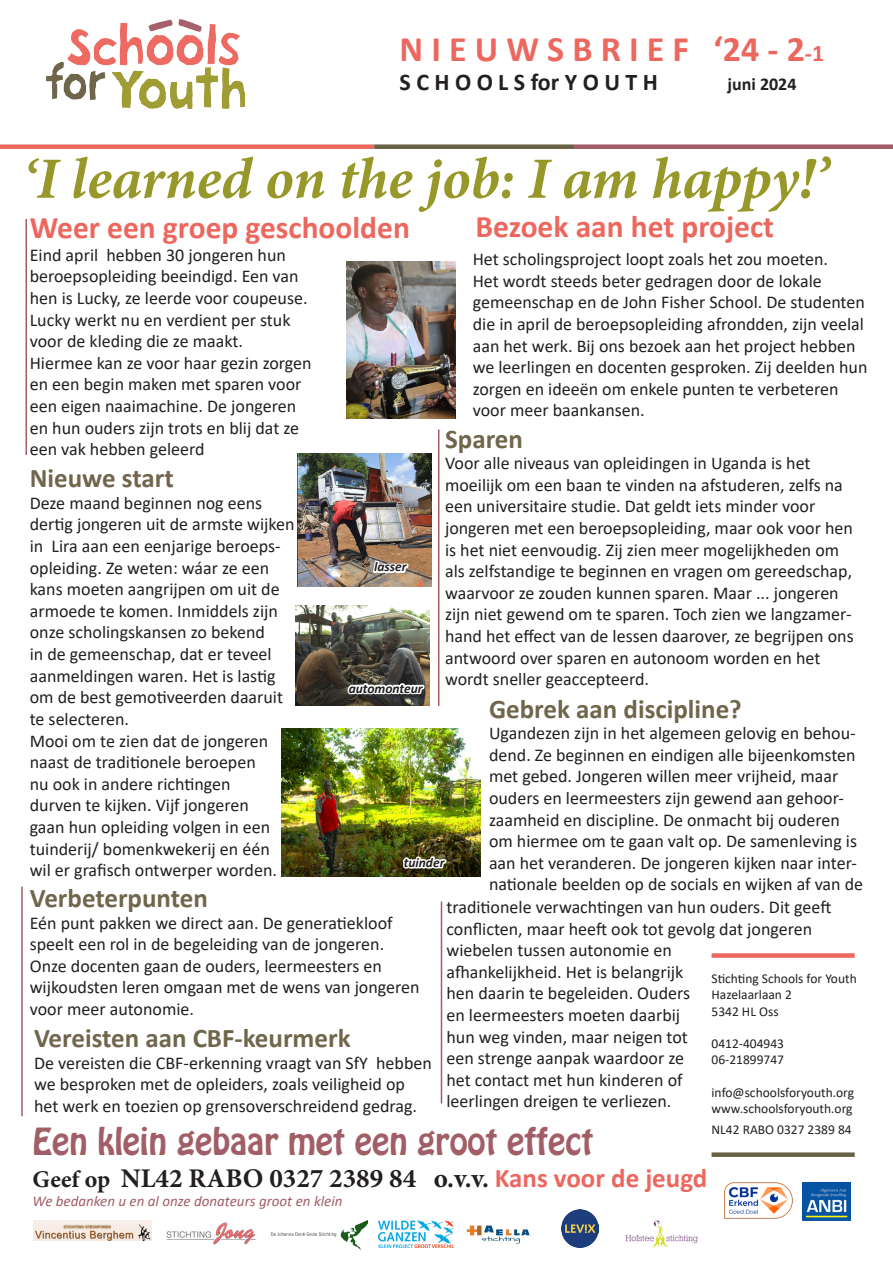
<style>
.page{position:relative;width:893px;height:1263px;background:#fff}
.page>*{position:absolute;margin:0;border:0;box-sizing:border-box;transform-origin:0 0}
.t1{font:italic 700 58.5px "Minion Pro";letter-spacing:-.005em;color:#97972a}
.t2{font:700 36px "Calibri";color:#ec675e}
.t3{font:33px "Hobo Std";color:#a25e66}
.t4{font:700 31.5px "Calibri";color:#ec675e}
.t5{font:700 27px "Calibri";color:#6f664c}
.t6{font:700 27px "Minion Pro";color:#231f20}
.t7{font:700 24px "Calibri";color:#231f20}
.t8{font:18px/21.6px "Calibri";color:#231f20}
.t9{font:700 18px "Calibri";color:#231f20}
.t10{font:italic 15px "Calibri";color:#a25e66}
.t11{font:13.5px/16.2px "Calibri";color:#231f20}
.t12{font:italic 700 13.5px "Calibri";color:#231f20}
.s1{font-size:24px}
.s2{font-size:55.5px}
.s3{font-family:"Calibri";color:#ec675e}
</style>
<div class="page">
<div style="left:0;top:144px;width:374px;height:5px;background:#ec675e"></div>
<div style="left:374px;top:144px;width:200px;height:5px;background:#696346"></div>
<div style="left:574px;top:144px;width:319px;height:5px;background:#a25c66"></div>
<div style="left:711px;top:953px;width:144px;height:5px;background:#ec675e"></div>
<div style="left:711px;top:1152px;width:144px;height:5px;background:#696346"></div>
<img style="left:802px;top:1182px;width:48px;height:38px">
<img style="left:378px;top:1220px;width:76px;height:27px">
<img style="left:625px;top:1220px;width:72px;height:27px">
<img style="left:466px;top:1225px;width:64px;height:19px">
<img style="left:33px;top:1220px;width:118px;height:21px">
<img style="left:166px;top:1222px;width:90px;height:23px">
<img style="left:271px;top:1220px;width:97px;height:29px">
<img style="left:724px;top:1182px;width:69px;height:37px">
<img style="left:281px;top:728px;width:200px;height:148px">
<img style="left:347px;top:261px;width:108px;height:158px">
<img style="left:298px;top:454px;width:133px;height:133px">
<img style="left:296px;top:605px;width:133px;height:101px">
<hr style="left:21px;top:887px;width:2px;height:229px;background:#a25c66">
<hr style="left:438px;top:429px;width:1px;height:277px;background:#a25c66">
<hr style="left:26px;top:219px;width:1px;height:236px;background:#a25c66">
<hr style="left:441px;top:901px;width:1px;height:202px;background:#a25c66">
<img style="left:561px;top:1210px;width:38px;height:37px">
<img style="left:47px;top:19px;width:198px;height:89px">
<svg style="left:345px;top:656px;width:82px;height:50px"></svg>
<svg style="left:371px;top:532px;width:40px;height:55px;background:#ae9a87"></svg>
<img style="left:401px;top:828px;width:48px;height:49px">
<h2 class="t2" style="left:400px;top:24px;width:426px">N I E U W S B R I E F ‘24 - 2<span class="s1">-1</span></h2>
<h3 class="t7" style="left:400px;top:65px;width:260px">S C H O O L S for Y O U T H</h3>
<p class="t9" style="left:728px;top:71px;width:70px">juni 2024</p>
<h1 class="t1" style="left:23px;top:137px;width:808px"><span class="s2">‘</span>I learned on the job: I am happy!’</h1>
<h3 class="t4" style="left:30px;top:206px;width:382px">Weer een groep geschoolden</h3>
<h3 class="t4" style="left:475px;top:204px;width:300px">Bezoek aan het project</h3>
<p class="t8" style="left:30px;top:244px;width:283px">Eind april hebben 30 jongeren hun beroepsopleiding beeindigd. Een van hen is Lucky, ze leerde voor coupeuse.<br>Lucky werkt nu en verdient per stuk voor de kleding die ze maakt.<br>Hiermee kan ze voor haar gezin zorgen en een begin maken met sparen voor een eigen naaimachine. De jongeren en hun ouders zijn trots en blij dat ze een vak hebben geleerd</p>
<p class="t8" style="left:473px;top:248px;width:396px">Het scholingsproject loopt zoals het zou moeten.<br>Het wordt steeds beter gedragen door de lokale gemeenschap en de John Fisher School. De studenten die in april de beroepsopleiding afrondden, zijn veelal aan het werk. Bij ons bezoek aan het project hebben we leerlingen en docenten gesproken. Zij deelden hun zorgen en ideeën om enkele punten te verbeteren voor meer baankansen.</p>
<h3 class="t5" style="left:445px;top:420px;width:79px">Sparen</h3>
<p class="t8" style="left:445px;top:452px;width:410px">Voor alle niveaus van opleidingen in Uganda is het moeilijk om een baan te vinden na afstuderen, zelfs na een universitaire studie. Dat geldt iets minder voor jongeren met een beroepsopleiding, maar ook voor hen is het niet eenvoudig. Zij zien meer mogelijkheden om als zelfstandige te beginnen en vragen om gereedschap, waarvoor ze zouden kunnen sparen. Maar ... jongeren zijn niet gewend om te sparen. Toch zien we langzamer&shy;hand het effect van de lessen daarover, ze begrijpen ons antwoord over sparen en autonoom worden en het wordt sneller geaccepteerd.</p>
<h3 class="t5" style="left:489px;top:690px;width:254px">Gebrek aan discipline?</h3>
<p class="t8" style="left:489px;top:722px;width:376px">Ugandezen zijn in het algemeen gelovig en behou&shy;dend. Ze beginnen en eindigen alle bijeenkomsten met gebed. Jongeren willen meer vrijheid, maar ouders en leermeesters zijn gewend aan gehoor&shy;zaamheid en discipline. De onmacht bij ouderen om hiermee om te gaan valt op. De samenleving is aan het veranderen. De jongeren kijken naar inter&shy;nationale beelden op de socials en wijken af van de</p>
<h3 class="t5" style="left:30px;top:459px;width:145px">Nieuwe start</h3>
<p class="t8" style="left:30px;top:492px;width:266px">Deze maand beginnen nog eens dertig jongeren uit de armste wijken in Lira aan een eenjarige beroeps&shy;opleiding. Ze weten: wáar ze een kans moeten aangrijpen om uit de armoede te komen. Inmiddels zijn onze scholingskansen zo bekend<br>in de gemeenschap, dat er teveel aanmeldingen waren. Het is lastig om de best gemotiveerden daaruit te selecteren.<br>Mooi om te zien dat de jongeren naast de traditionele beroepen<br>nu ook in andere richtingen<br>durven te kijken. Vijf jongeren<br>gaan hun opleiding volgen in een tuinderij/ bomenkwekerij en één wil er grafisch ontwerper worden.</p>
<p class="t12" style="left:374px;top:557px;width:34px">lasser</p>
<p class="t12" style="left:349px;top:679px;width:75px">automonteur</p>
<p class="t12" style="left:404px;top:853px;width:42px">tuinder</p>
<h3 class="t5" style="left:30px;top:879px;width:180px">Verbeterpunten</h3>
<p class="t8" style="left:30px;top:911px;width:391px">Eén punt pakken we direct aan. De generatiekloof speelt een rol in de begeleiding van de jongeren.<br>Onze docenten gaan de ouders, leermeesters en wijkoudsten leren omgaan met de wens van jongeren voor meer autonomie.</p>
<p class="t8" style="left:446px;top:896px;width:386px">traditionele verwachtingen van hun ouders. Dit geeft conflicten, maar heeft ook tot gevolg dat jongeren wiebelen tussen autonomie en<br>afhankelijkheid. Het is belangrijk<br>hen daarin te begeleiden. Ouders<br>en leermeesters moeten daarbij<br>hun weg vinden, maar neigen tot<br>een strenge aanpak waardoor ze<br>het contact met hun kinderen of<br>leerlingen dreigen te verliezen.</p>
<p class="t11" style="left:711px;top:970px;width:147px">Stichting Schools for Youth<br>Hazelaarlaan 2<br>5342 HL Oss</p>
<p class="t11" style="left:711px;top:1035px;width:74px">0412-404943<br>06-21899747</p>
<p class="t11" style="left:711px;top:1083px;width:144px">info@schoolsforyouth.org www.schoolsforyouth.org</p>
<p class="t11" style="left:711px;top:1121px;width:142px">NL42 RABO 0327 2389 84</p>
<h3 class="t5" style="left:34px;top:1019px;width:318px">Vereisten aan CBF-keurmerk</h3>
<p class="t8" style="left:34px;top:1051px;width:399px">De vereisten die CBF-erkenning vraagt van SfY hebben we besproken met de opleiders, zoals veiligheid op het werk en toezien op grensoverschreidend gedrag.</p>
<h3 class="t3" style="left:33px;top:1118px;width:562px">Een klein gebaar met een groot effect</h3>
<h3 class="t6" style="left:33px;top:1159px;width:676px"><span class="s1">Geef op</span> NL42 RABO 0327 2389 84 o.v.v. <span class="s3">Kans voor de jeugd</span></h3>
<p class="t10" style="left:33px;top:1191px;width:311px">We bedanken u en al onze donateurs groot en klein</p>
</div>
